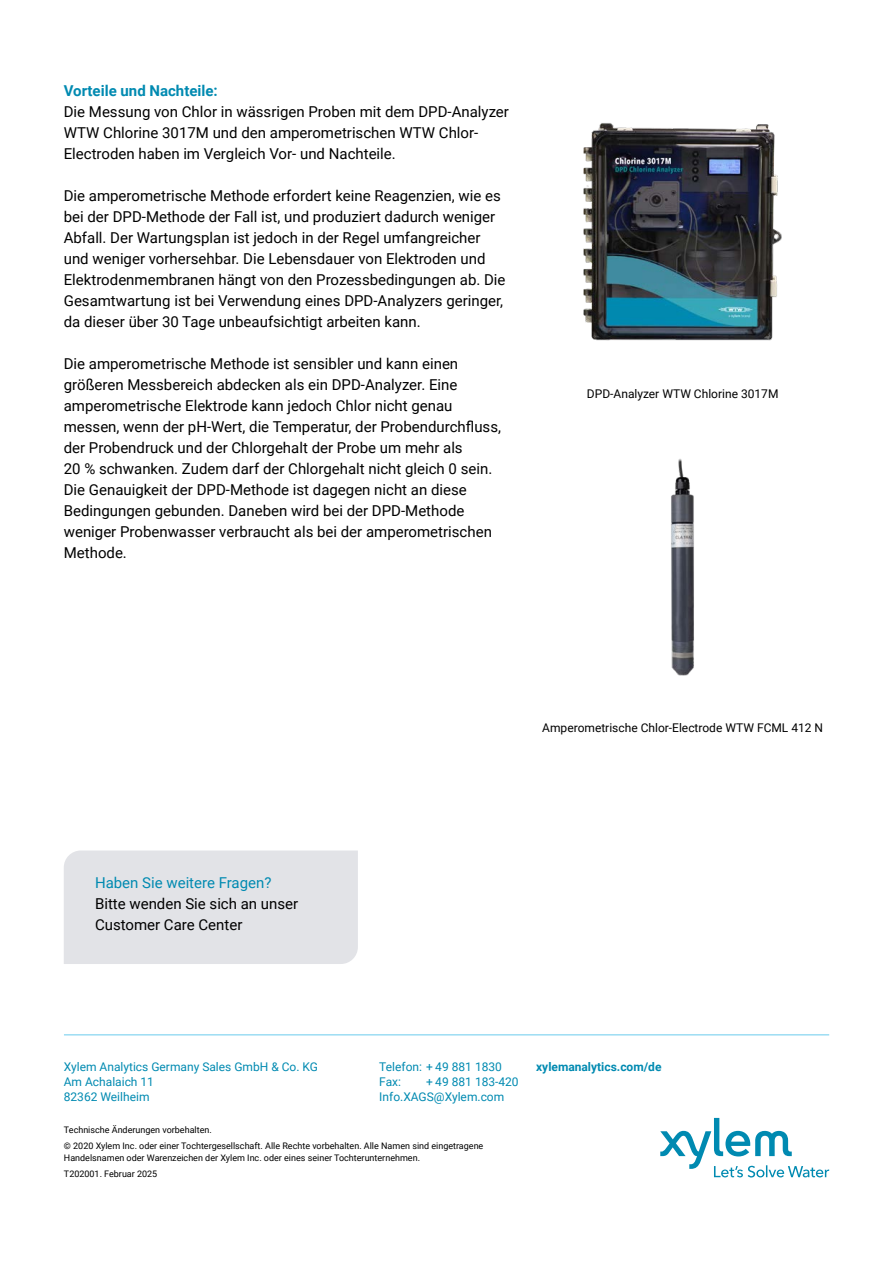
<style>
.page{position:relative;width:893px;height:1263px;background:#fff}
.page>*{position:absolute;margin:0;border:0;box-sizing:border-box;transform-origin:0 0}
.Body{font:15px/21px "Roboto";color:#000}
.Subhead{font:15px "Roboto";color:#008ab1}
.Subhead-2{font:700 15px "Roboto";color:#008ab1}
.Footer_Contact{font:12px "Roboto";color:#008ab1}
.Image_Caption{font:12px "Roboto";color:#000}
.Footer_Contact-2{font:700 12px "Roboto";color:#008ab1}
.Footer_Text{font:9px/12px "Roboto";color:#000}
</style>
<div class="page">
<div style="left:64px;top:850px;width:294px;height:114px;background:#e2e3e7"></div>
<svg style="left:660px;top:1118px;width:169px;height:59px"></svg>
<hr style="left:64px;top:1034px;width:765px;height:1px;background:#7ad1ef">
<img style="left:583px;top:123px;width:199px;height:218px">
<img style="left:671px;top:459px;width:23px;height:216px">
<p class="Subhead-2" style="left:64px;top:80px;width:156px">Vorteile und Nachteile:</p>
<p class="Body" style="left:64px;top:101px;width:447px">Die Messung von Chlor in wässrigen Proben mit dem DPD-Analyzer<br>WTW Chlorine 3017M und den amperometrischen WTW Chlor-<br>Electroden haben im Vergleich Vor- und Nachteile.</p>
<p class="Body" style="left:64px;top:185px;width:443px">Die amperometrische Methode erfordert keine Reagenzien, wie es bei der DPD-Methode der Fall ist, und produziert dadurch weniger Abfall. Der Wartungsplan ist jedoch in der Regel umfangreicher und weniger vorhersehbar. Die Lebensdauer von Elektroden und Elektrodenmembranen hängt von den Prozessbedingungen ab. Die Gesamtwartung ist bei Verwendung eines DPD-Analyzers geringer, da dieser über 30 Tage unbeaufsichtigt arbeiten kann.</p>
<p class="Body" style="left:64px;top:353px;width:439px">Die amperometrische Methode ist sensibler und kann einen größeren Messbereich abdecken als ein DPD-Analyzer. Eine amperometrische Elektrode kann jedoch Chlor nicht genau messen, wenn der pH-Wert, die Temperatur, der Probendurchfluss, der Probendruck und der Chlorgehalt der Probe um mehr als<br>20 % schwanken. Zudem darf der Chlorgehalt nicht gleich 0 sein.<br>Die Genauigkeit der DPD-Methode ist dagegen nicht an diese Bedingungen gebunden. Daneben wird bei der DPD-Methode weniger Probenwasser verbraucht als bei der amperometrischen Methode.</p>
<p class="Image_Caption" style="left:587px;top:385px;width:193px">DPD-Analyzer WTW Chlorine 3017M</p>
<p class="Image_Caption" style="left:542px;top:720px;width:282px">Amperometrische Chlor-Electrode WTW FCML 412 N</p>
<p class="Subhead" style="left:95px;top:872px;width:178px">Haben Sie weitere Fragen?</p>
<p class="Body" style="left:95px;top:892px;width:205px">Bitte wenden Sie sich an unser<br>Customer Care Center</p>
<p class="Footer_Contact" style="left:64px;top:1058px;width:256px">Xylem Analytics Germany Sales GmbH &amp; Co. KG</p>
<p class="Footer_Contact" style="left:64px;top:1073px;width:92px">Am Achalaich 11</p>
<p class="Footer_Contact" style="left:64px;top:1088px;width:87px">82362 Weilheim</p>
<p class="Footer_Contact" style="left:379px;top:1058px;width:124px">Telefon: + 49 881 1830</p>
<p class="Footer_Contact" style="left:379px;top:1073px;width:23px">Fax:</p>
<p class="Footer_Contact" style="left:426px;top:1073px;width:94px">+ 49 881 183-420</p>
<p class="Footer_Contact" style="left:379px;top:1088px;width:126px">Info.XAGS@Xylem.com</p>
<p class="Footer_Text" style="left:64px;top:1123px;width:149px">Technische Änderungen vorbehalten.</p>
<p class="Footer_Text" style="left:64px;top:1168px;width:95px">T202001. Februar 2025</p>
<p class="Footer_Text" style="left:64px;top:1139px;width:421px">© 2020 Xylem Inc. oder einer Tochtergesellschaft. Alle Rechte vorbehalten. Alle Namen sind eingetragene<br>Handelsnamen oder Warenzeichen der Xylem Inc. oder eines seiner Tochterunternehmen.</p>
<p class="Footer_Contact-2" style="left:536px;top:1058px;width:127px">xylemanalytics.com/de</p>
</div>
